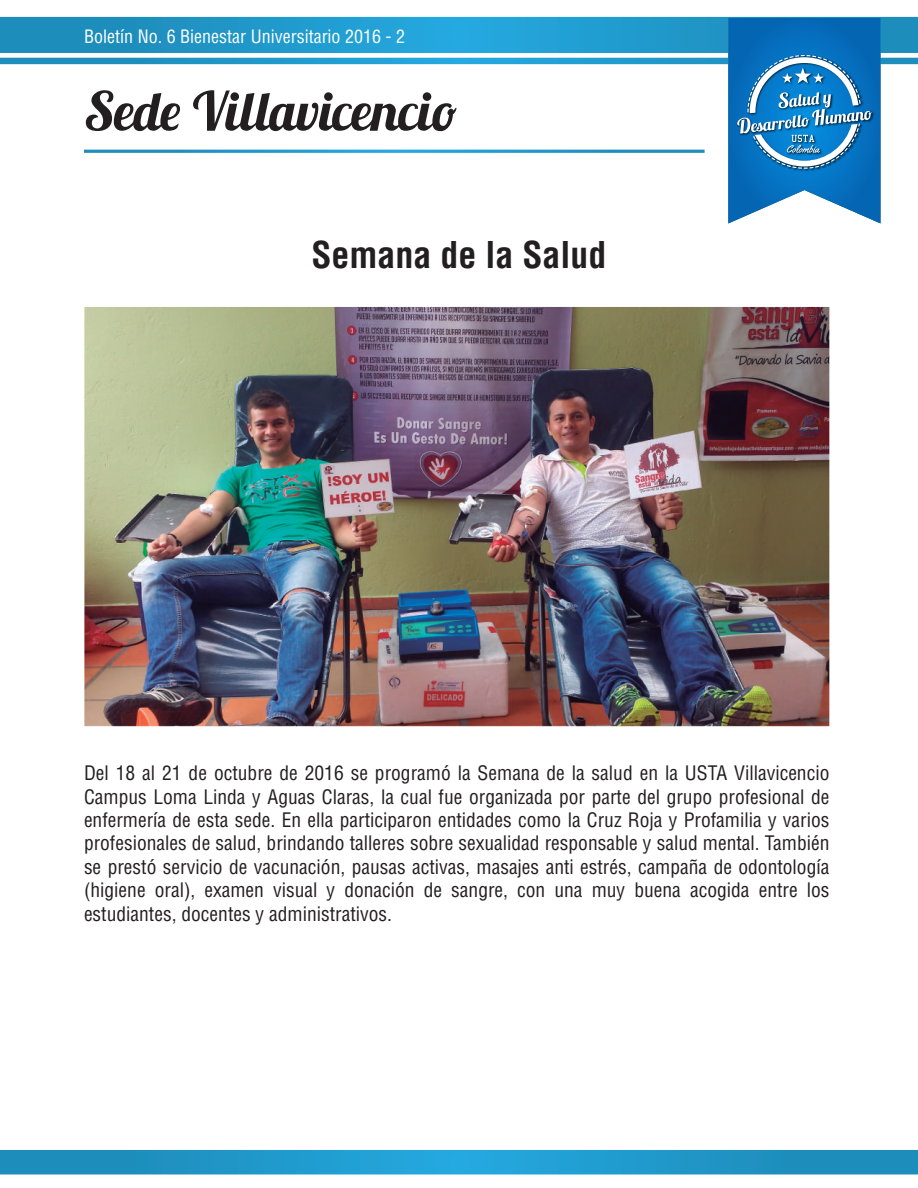
<style>
.page{position:relative;width:918px;height:1188px;background:#fff}
.page>*{position:absolute;margin:0;border:0;box-sizing:border-box;transform-origin:0 0}
.t1{font:54px "Lobster 1.3";color:#231f20}
.t2{font:700 condensed 36px "Helvetica";color:#231f20}
.t3{font:condensed 19.5px/23.4px "Helvetica";color:#231f20;text-align:justify}
.t4{font:condensed 18px "Helvetica";color:#fff}
</style>
<div class="page">
<img style="left:0;top:16px;width:918px;height:1159px">
<svg style="left:0;top:1150px;width:918px;height:24px;background:#1f97c9"></svg>
<svg style="left:0;top:17px;width:918px;height:206px"></svg>
<p class="t4" style="left:84px;top:25px;width:322px">Boletín No. 6 Bienestar Universitario 2016 - 2</p>
<h1 class="t1" style="left:84px;top:77px;width:374px">Sede Villavicencio</h1>
<h2 class="t2" style="left:311px;top:233px;width:297px">Semana de la Salud</h2>
<p class="t3" style="left:84px;top:761px;width:747px">Del 18 al 21 de octubre de 2016 se programó la Semana de la salud en la USTA Villavicencio Campus Loma Linda y Aguas Claras, la cual fue organizada por parte del grupo profesional de enfermería de esta sede. En ella participaron entidades como la Cruz Roja y Profamilia y varios profesionales de salud, brindando talleres sobre sexualidad responsable y salud mental. También se prestó servicio de vacunación, pausas activas, masajes anti estrés, campaña de odontología (higiene oral), examen visual y donación de sangre, con una muy buena acogida entre los estudiantes, docentes y administrativos.</p>
</div>
